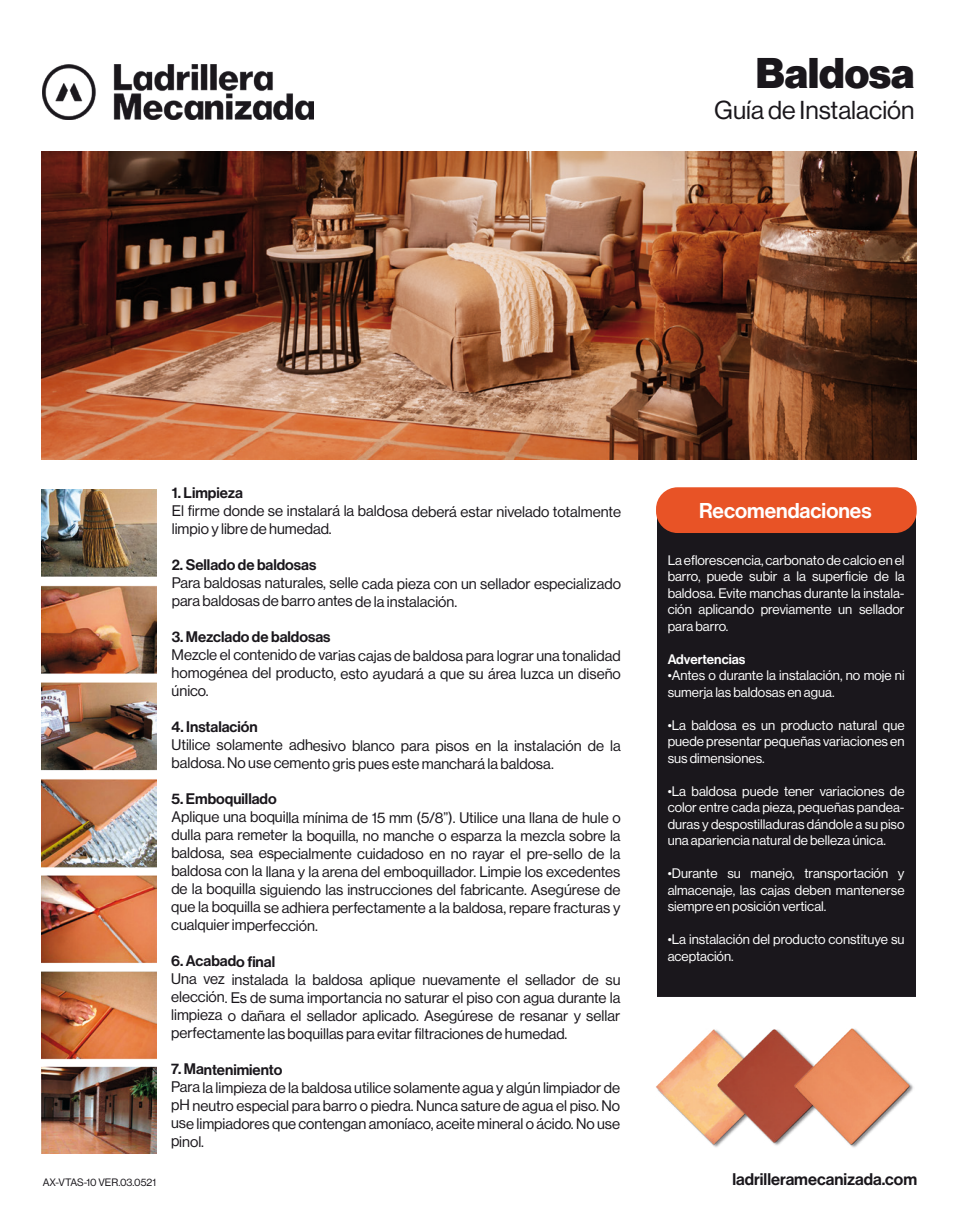
<style>
.page{position:relative;width:961px;height:1231px;background:#fff}
.page>*{position:absolute;margin:0;border:0;box-sizing:border-box;transform-origin:0 0}
.t1{font:900 42px "Haas Grot Disp 95";color:#1a171c}
.t2{font:25.35px "Haas Grot Disp 55 Roman";color:#1a171c}
.t3{font:500 21px "Haas Grot Disp 65";color:#fff}
.t4{font:500 16.5px "Haas Grot Disp 65";color:#1a171c}
.t5{font:15px/18px "Haas Grot Disp 55 Roman";color:#1a171c;text-align:justify}
.t6{font:500 15px "Haas Grot Disp 65";color:#1a171c}
.t7{font:13.5px/16.5px "Haas Grot Disp 55 Roman";color:#fff;text-align:justify}
.t8{font:500 13.5px "Haas Grot Disp 65";color:#fff}
.t9{font:10.5px "Haas Grot Disp 55 Roman";color:#1a171c}
</style>
<div class="page">
<div style="left:657px;top:519px;width:258px;height:477px;background:#1a171c"></div>
<div style="left:656px;top:487px;width:260px;height:46px;background:#e85326;border-radius:22px"></div>
<img style="left:41px;top:489px;width:115px;height:664px">
<img style="left:43px;top:65px;width:270px;height:54px">
<img style="left:41px;top:152px;width:875px;height:307px">
<img style="left:656px;top:1029px;width:62px;height:118px">
<img style="left:716px;top:1029px;width:78px;height:117px">
<img style="left:794px;top:1028px;width:119px;height:120px">
<h1 class="t1" style="left:755px;top:49px;width:160px">Baldosa</h1>
<h2 class="t2" style="left:714px;top:96px;width:202px">Guía de Instalación</h2>
<p class="t9" style="left:43px;top:1176px;width:115px">AX-VTAS-10 VER.03.0521</p>
<p class="t6" style="left:172px;top:484px;width:72px">1. Limpieza</p>
<p class="t5" style="left:172px;top:502px;width:451px">El firme donde se instalará la baldosa deberá estar nivelado totalmente limpio y libre de humedad.</p>
<p class="t6" style="left:172px;top:556px;width:146px">2. Sellado de baldosas</p>
<p class="t5" style="left:172px;top:574px;width:451px">Para baldosas naturales, selle cada pieza con un sellador especializado para baldosas de barro antes de la instalación.</p>
<p class="t6" style="left:172px;top:628px;width:160px">3. Mezclado de baldosas</p>
<p class="t5" style="left:172px;top:646px;width:451px">Mezcle el contenido de varias cajas de baldosa para lograr una tonalidad homogénea del producto, esto ayudará a que su área luzca un diseño único.</p>
<p class="t6" style="left:171px;top:718px;width:88px">4. Instalación</p>
<p class="t5" style="left:171px;top:736px;width:450px">Utilice solamente adhesivo blanco para pisos en la instalación de la baldosa. No use cemento gris pues este manchará la baldosa.</p>
<p class="t6" style="left:171px;top:790px;width:107px">5. Emboquillado</p>
<p class="t5" style="left:171px;top:808px;width:451px">Aplique una boquilla mínima de 15 mm (5/8”). Utilice una llana de hule o dulla para remeter la boquilla, no manche o esparza la mezcla sobre la baldosa, sea especialmente cuidadoso en no rayar el pre-sello de la baldosa con la llana y la arena del emboquillador. Limpie los excedentes de la boquilla siguiendo las instrucciones del fabricante. Asegúrese de que la boquilla se adhiera perfectamente a la baldosa, repare fracturas y cualquier imperfección.</p>
<p class="t6" style="left:171px;top:952px;width:105px">6. Acabado final</p>
<p class="t5" style="left:171px;top:970px;width:451px">Una vez instalada la baldosa aplique nuevamente el sellador de su elección. Es de suma importancia no saturar el piso con agua durante la limpieza o dañara el sellador aplicado. Asegúrese de resanar y sellar perfectamente las boquillas para evitar filtraciones de humedad.</p>
<p class="t6" style="left:171px;top:1060px;width:113px">7. Mantenimiento</p>
<p class="t5" style="left:171px;top:1078px;width:450px">Para la limpieza de la baldosa utilice solamente agua y algún limpiador de pH neutro especial para barro o piedra. Nunca sature de agua el piso. No use limpiadores que contengan amoníaco, aceite mineral o ácido. No use pinol.</p>
<h3 class="t3" style="left:699px;top:498px;width:174px">Recomendaciones</h3>
<p class="t7" style="left:667px;top:552px;width:238px">La eflorescencia, carbonato de calcio en el barro, puede subir a la superficie de la baldosa. Evite manchas durante la instala&shy;ción aplicando previamente un sellador para barro.</p>
<p class="t8" style="left:667px;top:651px;width:79px">Advertencias</p>
<p class="t7" style="left:667px;top:667px;width:238px">•Antes o durante la instalación, no moje ni sumerja las baldosas en agua.</p>
<p class="t7" style="left:667px;top:717px;width:238px">•La baldosa es un producto natural que puede presentar pequeñas variaciones en sus dimensiones.</p>
<p class="t7" style="left:667px;top:783px;width:238px">•La baldosa puede tener variaciones de color entre cada pieza, pequeñas pandea&shy;duras y despostilladuras dándole a su piso una apariencia natural de belleza única.</p>
<p class="t7" style="left:667px;top:865px;width:238px">•Durante su manejo, transportación y almacenaje, las cajas deben mantenerse siempre en posición vertical.</p>
<p class="t7" style="left:667px;top:931px;width:238px">•La instalación del producto constituye su aceptación.</p>
<p class="t4" style="left:732px;top:1169px;width:186px">ladrilleramecanizada.com</p>
</div>
